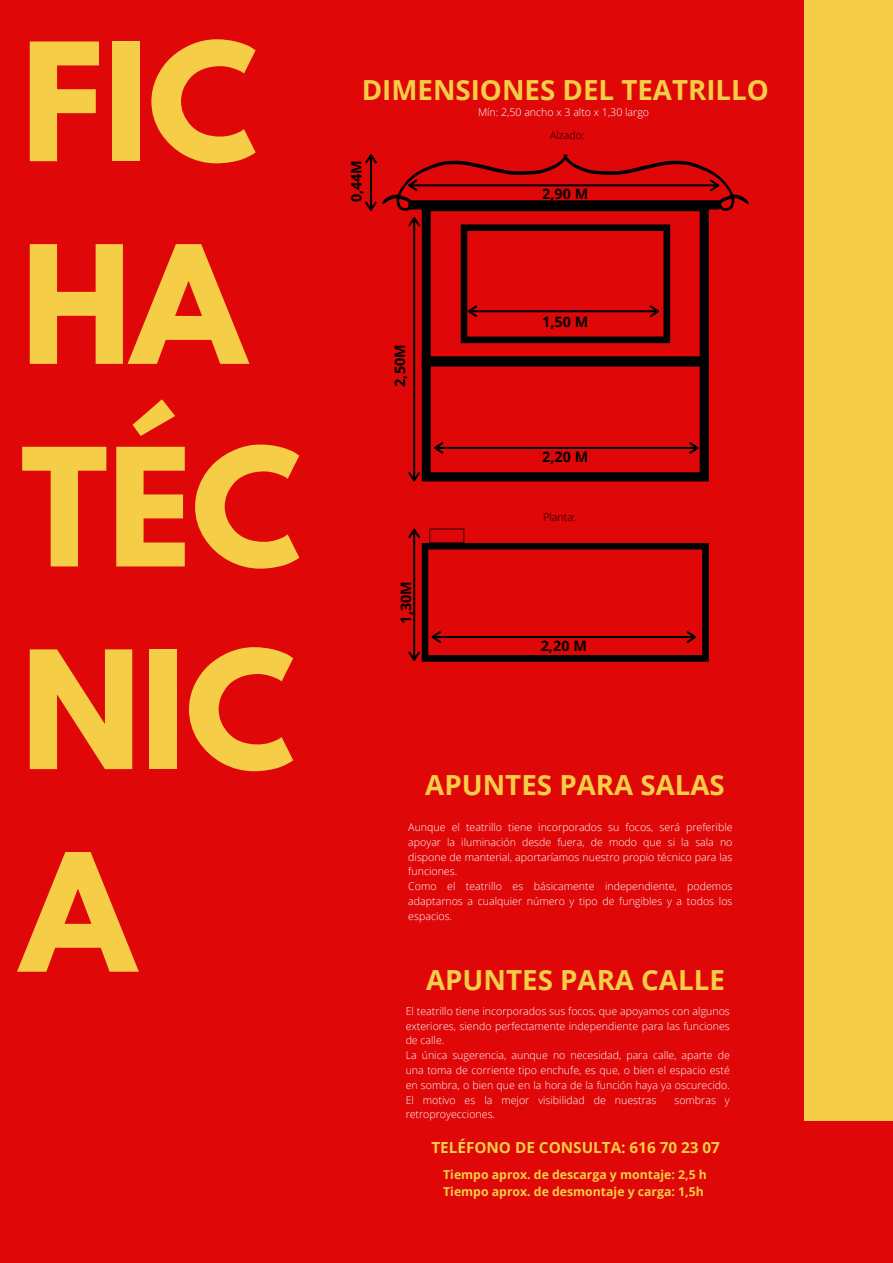
<style>
.page{position:relative;width:893px;height:1263px;background:#df0707}
.page>*{position:absolute;margin:0;border:0;box-sizing:border-box;transform-origin:0 0}
.t1{font:700 145.12px/202.6px "League Spartan";color:#f6cd47}
.t2{font:700 27.67px "Open Sans";color:#f6cd47}
.t3{font:700 15.3px "Open Sans";color:#f6cd47}
.t4{font:700 14.4px "Open Sans";color:#000}
.t5{font:700 12.23px/17.1px "Open Sans";color:#f6cd47}
.t6{font:300 10.57px/14.8px "Open Sans";color:#fff}
.t7{font:300 10.57px "Open Sans";color:#000}
</style>
<div class="page">
<div style="left:804px;top:0;width:89px;height:1121px;background:#f6cd47"></div>
<svg style="left:422px;top:211px;width:287px;height:6px"></svg>
<svg style="left:408px;top:217px;width:301px;height:264px"></svg>
<svg style="left:365px;top:154px;width:384px;height:57px"></svg>
<svg style="left:408px;top:529px;width:301px;height:133px"></svg>
<h1 class="t1" style="left:21px;top:20px;width:281px">FIC<br>HA<br>TÉC<br>NIC<br>A</h1>
<h2 class="t2" style="left:362px;top:70px;width:409px">DIMENSIONES DEL TEATRILLO</h2>
<h3 class="t4" style="left:346px;top:202px;width:44px;rotate:-90deg">0,44M</h3>
<h3 class="t4" style="left:390px;top:387px;width:44px;rotate:-90deg">2,50M</h3>
<h3 class="t4" style="left:396px;top:624px;width:44px;rotate:-90deg">1,30M</h3>
<p class="t6" style="left:478px;top:105px;width:172px">Mín: 2,50 ancho x 3 alto x 1,30 largo</p>
<p class="t7" style="left:550px;top:128px;width:36px">Alzado:</p>
<h3 class="t4" style="left:542px;top:184px;width:48px">2,90 M</h3>
<h3 class="t4" style="left:542px;top:312px;width:48px">1,50 M</h3>
<h3 class="t4" style="left:542px;top:447px;width:48px">2,20 M</h3>
<p class="t7" style="left:543px;top:509px;width:34px">Planta:</p>
<h3 class="t4" style="left:541px;top:636px;width:48px">2,20 M</h3>
<h2 class="t2" style="left:425px;top:766px;width:301px">APUNTES PARA SALAS</h2>
<p class="t6" style="left:408px;top:819px;width:326px">Aunque el teatrillo tiene incorporados su focos, será preferible apoyar la iluminación desde fuera, de modo que si la sala no dispone de manterial, aportaríamos nuestro propio técnico para las funciones.<br>Como el teatrillo es básicamente independiente, podemos adaptarnos a cualquier número y tipo de fungibles y a todos los espacios.</p>
<h2 class="t2" style="left:426px;top:960px;width:300px">APUNTES PARA CALLE</h2>
<p class="t6" style="left:406px;top:1003px;width:326px">El teatrillo tiene incorporados sus focos, que apoyamos con algunos exteriores, siendo perfectamente independiente para las funciones de calle.<br>La única sugerencia, aunque no necesidad, para calle, aparte de una toma de corriente tipo enchufe, es que, o bien el espacio esté en sombra, o bien que en la hora de la función haya ya oscurecido.<br>El motivo es la mejor visibilidad de nuestras</p>
<p class="t6" style="left:674px;top:1092px;width:57px">sombras y</p>
<p class="t6" style="left:406px;top:1107px;width:91px">retroproyecciones.</p>
<h3 class="t3" style="left:431px;top:1136px;width:290px">TELÉFONO DE CONSULTA: 616 70 23 07</h3>
<p class="t5" style="left:443px;top:1165px;width:265px">Tiempo aprox. de descarga y montaje: 2,5 h<br>Tiempo aprox. de desmontaje y carga: 1,5h</p>
</div>
